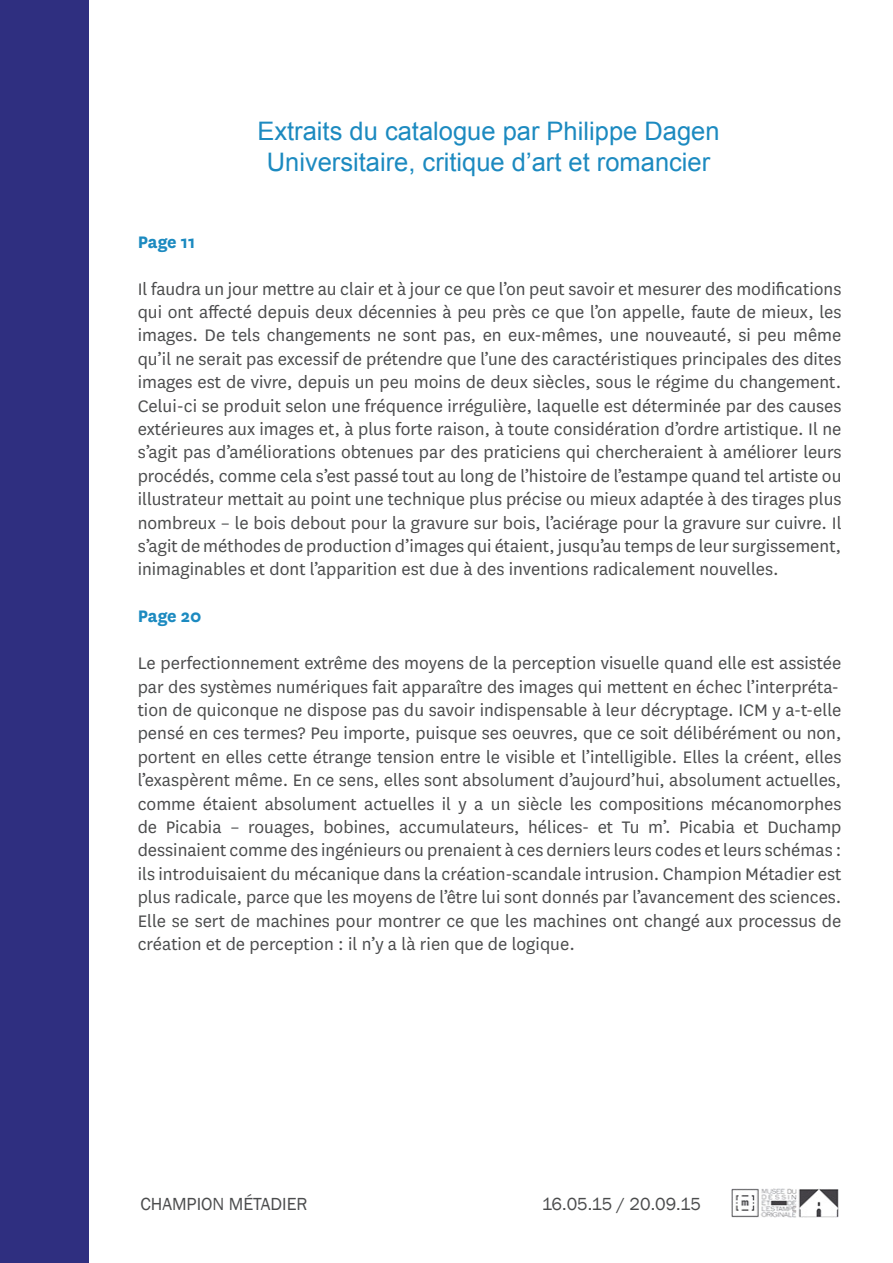
<style>
.page{position:relative;width:893px;height:1263px;background:#fff}
.page>*{position:absolute;margin:0;border:0;box-sizing:border-box;transform-origin:0 0}
.t1{font:25.5px/30.6px "Arial";color:#1c8ac0;text-align:center}
.t2{font:19.5px/23.4px "National";color:#4b4c4d;text-align:justify}
.t3{font:700 19.5px "National";letter-spacing:-.005em;color:#1c8ac0}
.t4{font:18px "Franklin Gothic";color:#4b4c4d}
</style>
<div class="page">
<div style="left:0;top:0;width:88px;height:1263px;background:#2f2f80"></div>
<img style="left:731px;top:1189px;width:107px;height:28px">
<h1 class="t1" style="left:257px;top:116px;width:464px">Extraits du catalogue par Philippe Dagen<br>Universitaire, critique d’art et romancier</h1>
<p class="t3" style="left:138px;top:228px;width:59px">Page 11</p>
<p class="t2" style="left:138px;top:276px;width:705px">Il faudra un jour mettre au clair et à jour ce que l’on peut savoir et mesurer des modifications qui ont affecté depuis deux décennies à peu près ce que l’on appelle, faute de mieux, les images. De tels changements ne sont pas, en eux-mêmes, une nouveauté, si peu même qu’il ne serait pas excessif de prétendre que l’une des caracté ristiques principales des dites images est de vivre, depuis un peu moins de deux siècles, sous le régime du changement.<br>Celui-ci se produit selon une fréquence irrégulière, laquelle est déterminée par des causes exté rieures aux images et, à plus forte raison, à toute considé ration d’ordre artistique. Il ne s’agit pas d’améliorations obtenues par des praticiens qui chercheraient à améliorer leurs procédés, comme cela s’est passé tout au long de l’histoire de l’estampe quand tel artiste ou illustrateur mettait au point une technique plus précise ou mieux adaptée à des tirages plus nombreux – le bois debout pour la gravure sur bois, l’acié rage pour la gravure sur cuivre. Il s’agit de méthodes de production d’images qui étaient, jusqu’au temps de leur surgissement, inimaginables et dont l’apparition est due à des inventions radicalement nouvelles.</p>
<p class="t3" style="left:138px;top:602px;width:65px">Page 20</p>
<p class="t2" style="left:138px;top:651px;width:705px;text-align:left">Le perfectionnement extrê me des moyens de la perception visuelle quand elle est assistée par des systè mes numé riques fait apparaître des images qui mettent en échec l’interpréta&shy;tion de quiconque ne dispose pas du savoir indispensable à leur décryptage. ICM y a-t-elle pensé en ces termes? Peu importe, puisque ses oeuvres, que ce soit délibérément ou non, portent en elles cette étrange tension entre le visible et l’intelligible. Elles la créent, elles l’exaspèrent même. En ce sens, elles sont absolument d’aujourd’hui, absolument actuelles, comme étaient absolument actuelles il y a un siècle les compositions mécanomorphes de Picabia – rouages, bobines, accumulateurs, hélices- et Tu m’. Picabia et Duchamp dessinaient comme des ingénieurs ou prenaient à ces derniers leurs codes et leurs schémas : ils introduisaient du mécanique dans la création-scandale intrusion. Champion Métadier est plus radicale, parce que les moyens de l’être lui sont donnés par l’avancement des sciences.<br>Elle se sert de machines pour montrer ce que les machines ont changé aux processus de création et de perception : il n’y a là rien que de logique.</p>
<p class="t4" style="left:140px;top:1193px;width:169px">CHAMPION MÉTADIER</p>
<p class="t4" style="left:542px;top:1193px;width:161px">16.05.15 / 20.09.15</p>
</div>
